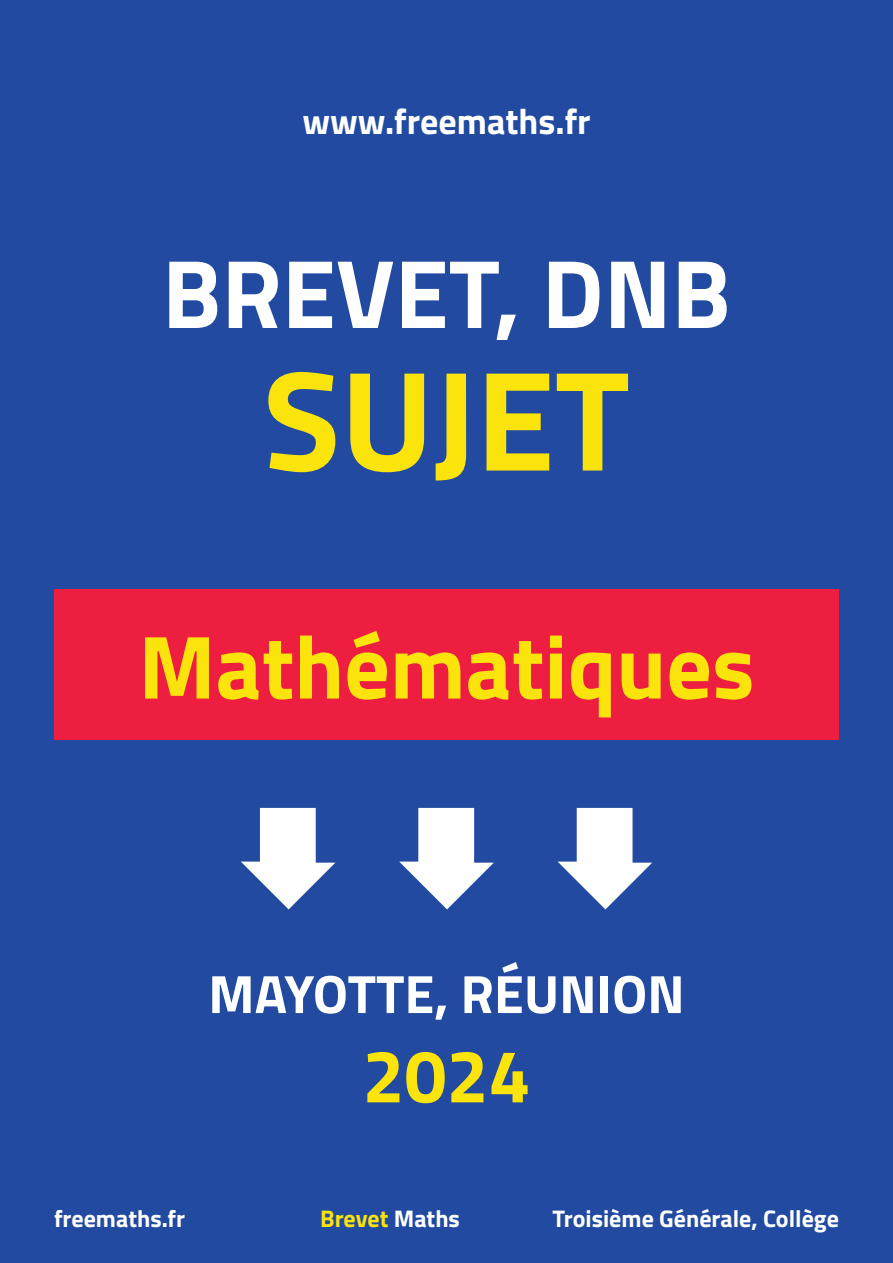
<style>
.page{position:relative;width:893px;height:1263px;background:#214aa0}
.page>*{position:absolute;margin:0;border:0;box-sizing:border-box;transform-origin:0 0}
.t1{font:700 142.5px "Titillium";color:#fbe30c}
.t2{font:700 97.5px "Titillium";color:#fff}
.t3{font:700 90px "Titillium";color:#fbe30c}
.t4{font:700 75px "Titillium";color:#fbe30c}
.t5{font:700 54px "Titillium";color:#fff}
.t6{font:700 36px "Titillium";color:#fff}
.t7{font:700 24px "Titillium";color:#fff}
.t8{font:700 24px "Titillium";color:#fbe30c}
.s1{color:#fff}
</style>
<div class="page">
<svg style="left:241px;top:808px;width:94px;height:101px"></svg>
<svg style="left:399px;top:808px;width:95px;height:101px"></svg>
<svg style="left:558px;top:808px;width:94px;height:101px"></svg>
<div style="left:54px;top:589px;width:785px;height:151px;background:#ed1e40"></div>
<h3 class="t6" style="left:302px;top:94px;width:290px">www.freemaths.fr</h3>
<h2 class="t2" style="left:162px;top:219px;width:570px">BREVET, DNB</h2>
<h1 class="t1" style="left:263px;top:312px;width:368px">SUJET</h1>
<h3 class="t3" style="left:138px;top:598px;width:618px">Mathématiques</h3>
<p class="t5" style="left:208px;top:953px;width:478px">MAYOTTE, RÉUNION</p>
<h3 class="t4" style="left:362px;top:1019px;width:169px">2024</h3>
<p class="t7" style="left:54px;top:1200px;width:133px">freemaths.fr</p>
<p class="t8" style="left:320px;top:1200px;width:141px">Brevet <span class="s1">Maths</span></p>
<p class="t7" style="left:552px;top:1200px;width:288px">Troisième Générale, Collège</p>
</div>
